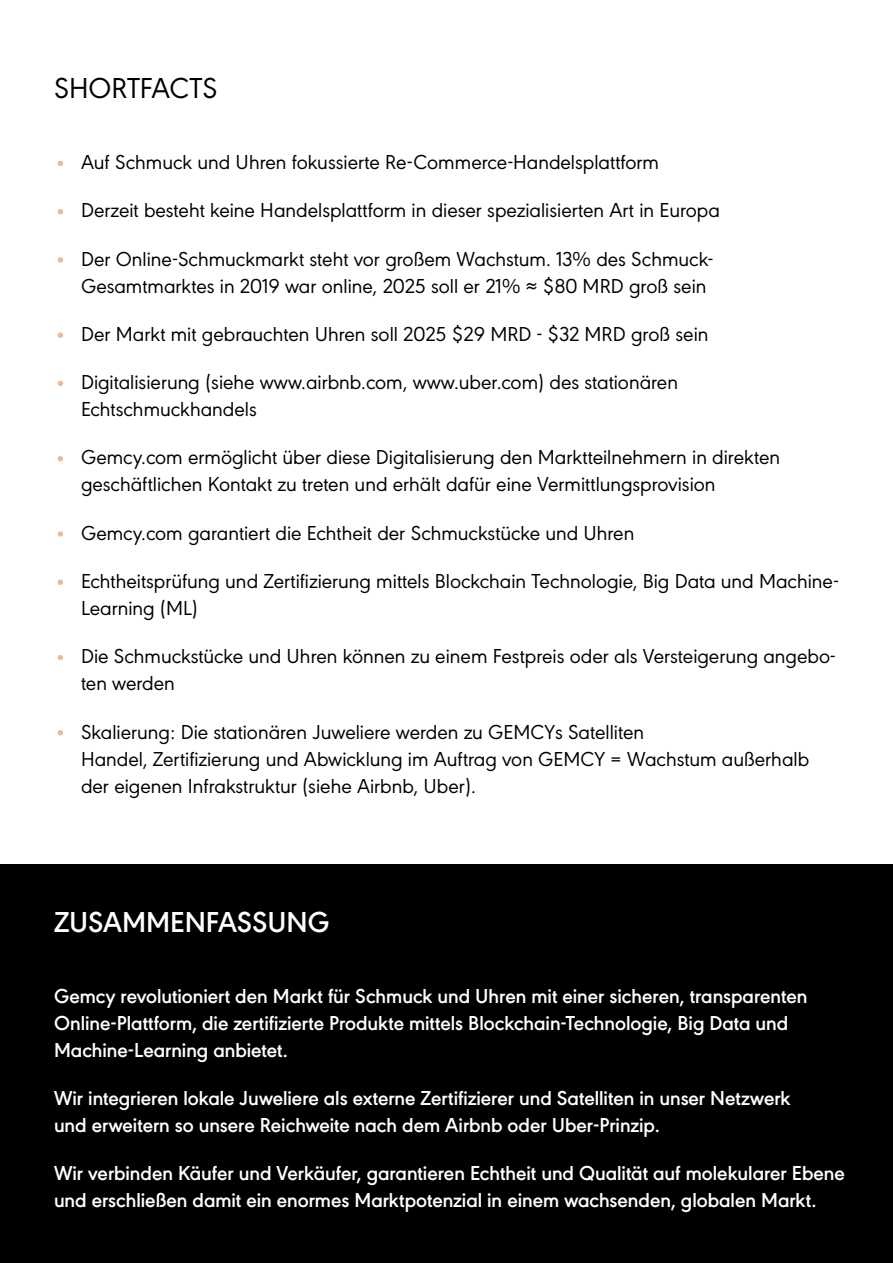
<style>
.page{position:relative;width:893px;height:1263px;background:#fff}
.page>*{position:absolute;margin:0;border:0;box-sizing:border-box;transform-origin:0 0}
.t1{font:57px "URW Geometric";color:#ebba99}
.t2{font:600 30px "URW Geometric";color:#fff}
.t3{font:30px "URW Geometric";color:#000}
.t4{font:21px/27px "URW Geometric";color:#000}
.t5{font:600 21px/27px "URW Geometric";color:#fff}
</style>
<div class="page">
<div style="left:0;top:865px;width:893px;height:398px;background:#000"></div>
<h2 class="t3" style="left:54px;top:66px;width:165px">SHORTFACTS</h2>
<h1 class="t1" style="left:54px;top:121px;width:14px">·</h1>
<p class="t4" style="left:81px;top:147px;width:580px">Auf Schmuck und Uhren fokussierte Re-Commerce-Handelsplattform</p>
<h1 class="t1" style="left:54px;top:169px;width:14px">·</h1>
<p class="t4" style="left:81px;top:195px;width:640px">Derzeit besteht keine Handelsplattform in dieser spezialisierten Art in Europa</p>
<h1 class="t1" style="left:54px;top:217px;width:14px">·</h1>
<p class="t4" style="left:81px;top:244px;width:634px">Der Online-Schmuckmarkt steht vor großem Wachstum. 13% des Schmuck-<br>Gesamtmarktes in 2019 war online, 2025 soll er 21% ≈ $80 MRD groß sein</p>
<h1 class="t1" style="left:54px;top:292px;width:14px">·</h1>
<p class="t4" style="left:81px;top:319px;width:629px">Der Markt mit gebrauchten Uhren soll 2025 $29 MRD - $32 MRD groß sein</p>
<h1 class="t1" style="left:54px;top:341px;width:14px">·</h1>
<p class="t4" style="left:81px;top:367px;width:599px">Digitalisierung (siehe www.airbnb.com, www.uber.com) des stationären<br>Echtschmuckhandels</p>
<h1 class="t1" style="left:54px;top:416px;width:14px">·</h1>
<p class="t4" style="left:81px;top:442px;width:701px">Gemcy.com ermöglicht über diese Digitalisierung den Marktteilnehmern in direkten geschäftlichen Kontakt zu treten und erhält dafür eine Vermittlungsprovision</p>
<h1 class="t1" style="left:54px;top:491px;width:14px">·</h1>
<p class="t4" style="left:81px;top:518px;width:555px">Gemcy.com garantiert die Echtheit der Schmuckstücke und Uhren</p>
<h1 class="t1" style="left:54px;top:539px;width:14px">·</h1>
<p class="t4" style="left:81px;top:566px;width:759px">Echtheitsprüfung und Zertifizierung mittels Blockchain Technologie, Big Data und Machine-<br>Learning (ML)</p>
<h1 class="t1" style="left:54px;top:615px;width:14px">·</h1>
<p class="t4" style="left:81px;top:641px;width:756px">Die Schmuckstücke und Uhren können zu einem Festpreis oder als Versteigerung angebo&shy;ten werden</p>
<h1 class="t1" style="left:54px;top:690px;width:14px">·</h1>
<p class="t4" style="left:81px;top:716px;width:730px">Skalierung: Die stationären Juweliere werden zu GEMCYs Satelliten<br>Handel, Zertifizierung und Abwicklung im Auftrag von GEMCY = Wachstum außerhalb der eigenen Infrakstruktur (siehe Airbnb, Uber).</p>
<h2 class="t2" style="left:54px;top:899px;width:277px">ZUSAMMENFASSUNG</h2>
<p class="t5" style="left:54px;top:980px;width:755px">Gemcy revolutioniert den Markt für Schmuck und Uhren mit einer sicheren, transparenten<br>Online-Plattform, die zertifizierte Produkte mittels Blockchain-Technologie, Big Data und<br>Machine-Learning anbietet.</p>
<p class="t5" style="left:54px;top:1083px;width:738px">Wir integrieren lokale Juweliere als externe Zertifizierer und Satelliten in unser Netzwerk und erweitern so unsere Reichweite nach dem Airbnb oder Uber-Prinzip.</p>
<p class="t5" style="left:54px;top:1158px;width:792px">Wir verbinden Käufer und Verkäufer, garantieren Echtheit und Qualität auf molekularer Ebene und erschließen damit ein enormes Marktpotenzial in einem wachsenden, globalen Markt.</p>
</div>
